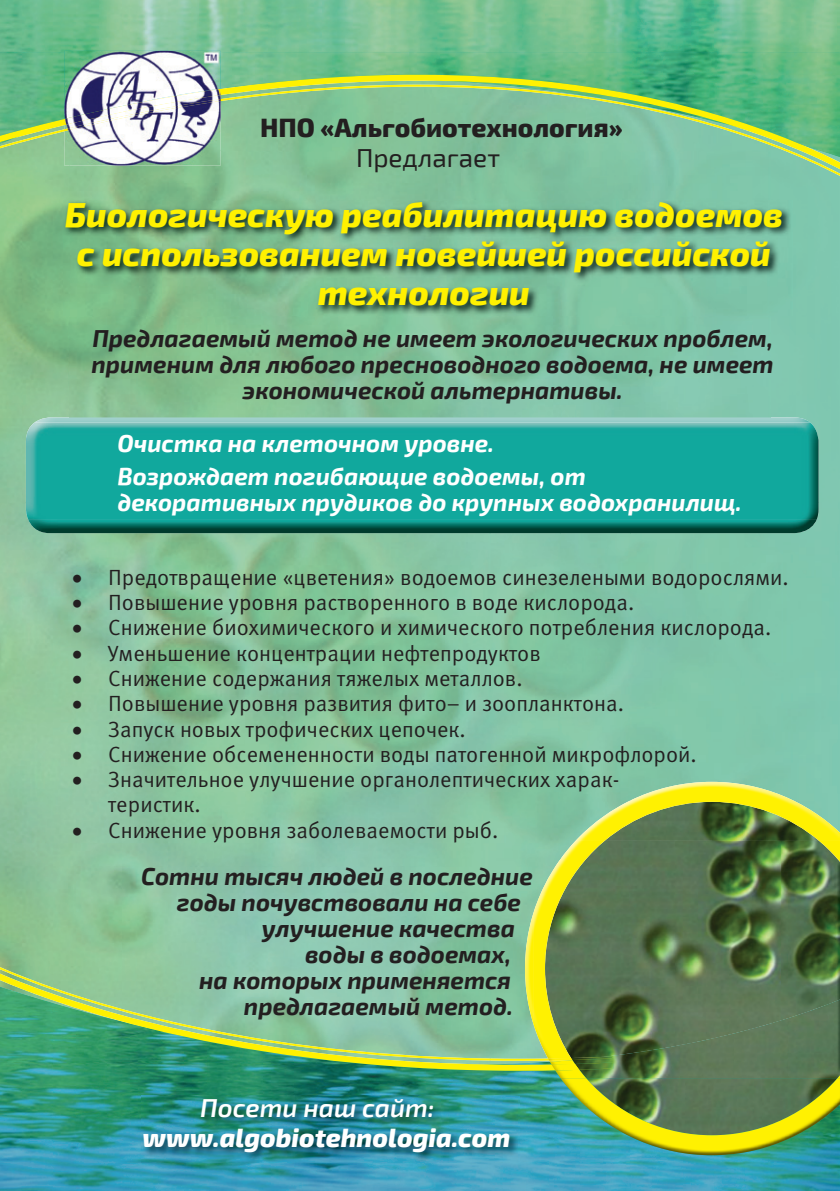
<style>
.page{position:relative;width:840px;height:1191px;background:#fff}
.page>*{position:absolute;margin:0;border:0;box-sizing:border-box;transform-origin:0 0}
.t1{font:italic 800 34px/39.2px "Exo 2";color:#fff101;text-align:center}
.t2{font:italic 800 26px "Exo 2";color:#fff}
.t3{font:800 26px "Exo 2";color:#231f20}
.t4{font:italic 600 26px "Exo 2";color:#fff}
.t5{font:26px "Exo 2";color:#231f20}
.t6{font:italic 700 24px/26px "Exo 2";color:#231f20;text-align:center}
.t7{font:italic 700 24px/33.2px "Exo 2";color:#fff}
.t8{font:22px/25.2px "Meta Pro";color:#231f20}
</style>
<div class="page">
<div style="left:629px;top:503px;width:210px;height:279px;background:#80c7ab"></div>
<img style="left:0;top:188px;width:69px;height:315px">
<div style="left:770px;top:188px;width:69px;height:315px;background:#7fc7af"></div>
<img style="left:69px;top:316px;width:701px;height:101px">
<img style="left:0;top:1070px;width:209px;height:121px">
<img style="left:209px;top:1070px;width:140px;height:121px">
<img style="left:349px;top:1070px;width:280px;height:121px">
<img style="left:769px;top:1155px;width:70px;height:36px">
<img style="left:629px;top:1155px;width:140px;height:36px">
<img style="left:0;top:0;width:839px;height:52px">
<img style="left:0;top:52px;width:64px;height:23px">
<img style="left:220px;top:52px;width:619px;height:23px">
<svg style="left:0;top:955px;width:524px;height:5px;background:#8bc5a3"></svg>
<svg style="left:0;top:960px;width:549px;height:110px;background:#7dbd8a"></svg>
<svg style="left:0;top:183px;width:839px;height:5px;background:#83c29b"></svg>
<svg style="left:0;top:75px;width:839px;height:108px;background:#83c38b"></svg>
<img style="left:142px;top:1096px;width:377px;height:66px">
<img style="left:64px;top:131px;width:156px;height:34px">
<img style="left:64px;top:51px;width:156px;height:38px">
<img style="left:64px;top:125px;width:156px;height:6px">
<img style="left:64px;top:89px;width:156px;height:36px">
<img style="left:585px;top:1023px;width:254px;height:55px">
<img style="left:604px;top:1056px;width:8px;height:4px">
<img style="left:585px;top:1062px;width:28px;height:7px">
<img style="left:524px;top:782px;width:315px;height:241px">
<img style="left:560px;top:1078px;width:279px;height:77px">
<img style="left:818px;top:841px;width:21px;height:21px">
<img style="left:532px;top:841px;width:72px;height:220px">
<img style="left:549px;top:1060px;width:36px;height:18px">
<img style="left:547px;top:1058px;width:25px;height:2px">
<img style="left:551px;top:1064px;width:28px;height:6px">
<img style="left:28px;top:519px;width:788px;height:14px">
<img style="left:26px;top:422px;width:792px;height:97px">
<img style="left:63px;top:200px;width:728px;height:116px">
<p class="t3" style="left:260px;top:112px;width:364px">НПО «Альгобиотехнология»</p>
<p class="t5" style="left:356px;top:143px;width:145px">Предлагает</p>
<h1 class="t1" style="left:65px;top:196px;width:719px">Биологическую реабилитацию водоемов с использованием новейшей российской технологии</h1>
<p class="t6" style="left:91px;top:326px;width:683px">Предлагаемый метод не имеет экологических проблем, применим для любого пресноводного водоема, не имеет экономической альтернативы.</p>
<p class="t7" style="left:117px;top:427px;width:469px">Очистка на клеточном уровне.<br>Возрождает погибающие водоемы, от</p>
<p class="t7" style="left:117px;top:486px;width:625px">декоративных прудиков до крупных водохранилищ.</p>
<p class="t8" style="left:72px;top:565px;width:717px">• Предотвращение «цветения» водоемов синезелеными водорослями.</p>
<p class="t8" style="left:72px;top:590px;width:563px">• Повышение уровня растворенного в воде кислорода.</p>
<p class="t8" style="left:72px;top:616px;width:700px">• Снижение биохимического и химического потребления кислорода.</p>
<p class="t8" style="left:72px;top:641px;width:470px">• Уменьшение концентрации нефтепродуктов</p>
<p class="t8" style="left:72px;top:666px;width:452px">• Снижение содержания тяжелых металлов.</p>
<p class="t8" style="left:72px;top:691px;width:553px">• Повышение уровня развития фито– и зоопланктона.</p>
<p class="t8" style="left:72px;top:717px;width:395px">• Запуск новых трофических цепочек.</p>
<p class="t8" style="left:72px;top:742px;width:626px">• Снижение обсемененности воды патогенной микрофлорой.</p>
<p class="t8" style="left:108px;top:767px;width:512px;text-indent:-36px">• Значительное улучшение органолептических харак&shy;теристик.</p>
<p class="t8" style="left:72px;top:818px;width:427px">• Снижение уровня заболеваемости рыб.</p>
<p class="t6" style="left:141px;top:863px;width:393px">Сотни тысяч людей в последние</p>
<p class="t6" style="left:177px;top:889px;width:345px">годы почувствовали на себе</p>
<p class="t6" style="left:262px;top:915px;width:254px">улучшение качества</p>
<p class="t6" style="left:305px;top:941px;width:207px">воды в водоемах,</p>
<p class="t6" style="left:199px;top:967px;width:313px">на которых применяется</p>
<p class="t6" style="left:244px;top:993px;width:270px">предлагаемый метод.</p>
<p class="t4" style="left:200px;top:1092px;width:236px">Посети наш сайт:</p>
<p class="t2" style="left:142px;top:1121px;width:369px">www.algobiotehnologia.com</p>
</div>
